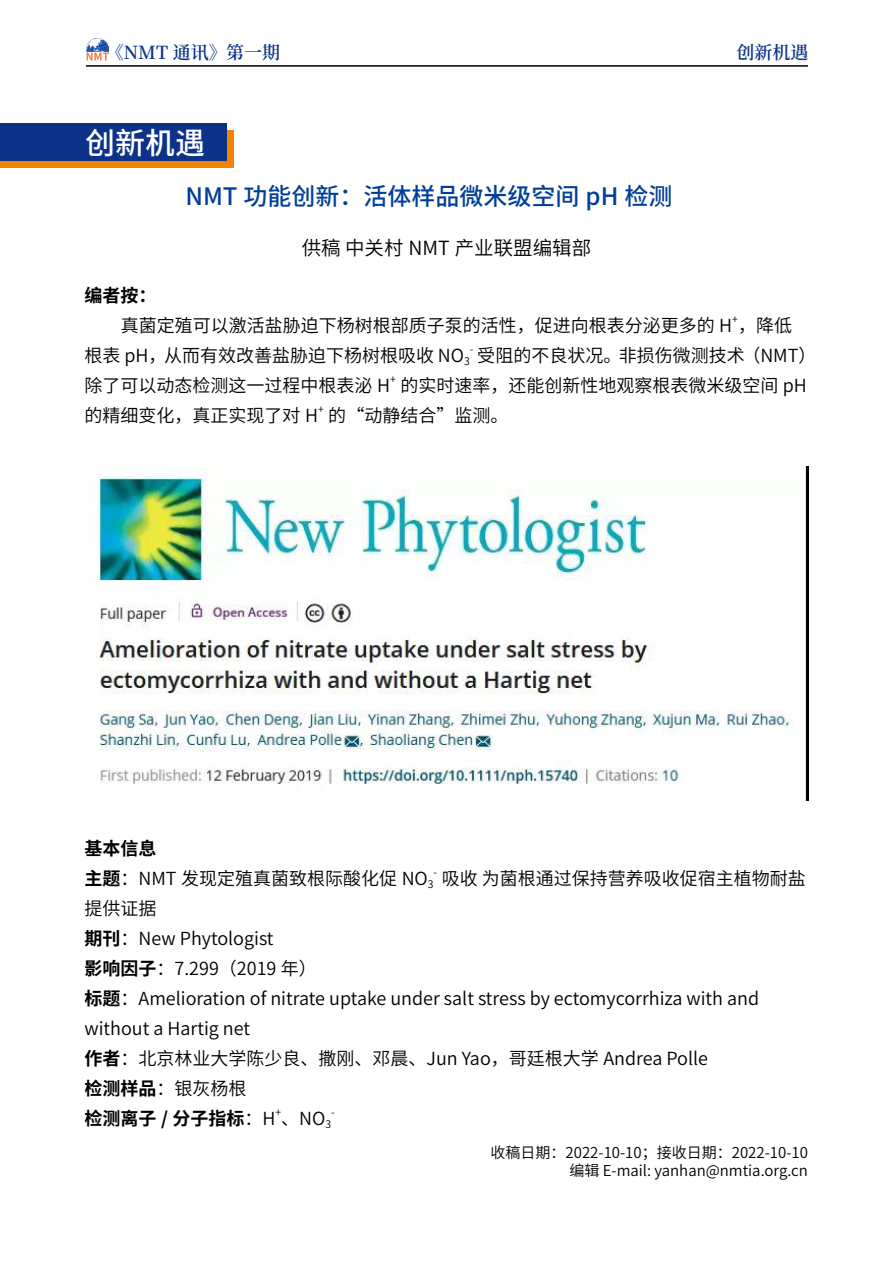
<style>
.page{position:relative;width:893px;height:1263px;background:#fff}
.page>*{position:absolute;margin:0;border:0;box-sizing:border-box;transform-origin:0 0}
.t1{font:500 30px "Source Han Sans CN";color:#fff}
.t2{font:500 24px "Source Han Sans CN";color:#003f98}
.t3{font:19.5px "Source Han Sans CN";color:#000}
.t4{font:18px/30px "Source Han Sans CN";color:#000}
.t5{font:600 18px "Source Han Serif CN";color:#0c3388}
.t6{font:15px/18px "Source Han Sans CN";color:#000;text-align:right}
.t7{font:10.5px "Source Han Sans CN";color:#000}
.s1{font-weight:700}
</style>
<div class="page">
<hr style="left:86px;top:65px;width:722px;height:2px;background:#000">
<img style="left:86px;top:39px;width:22px;height:22px">
<svg style="left:0;top:130px;width:233px;height:37px;background:#d07712"></svg>
<div style="left:0;top:123px;width:226px;height:37px;background:#0c3388"></div>
<img style="left:98px;top:466px;width:710px;height:335px">
<p class="t5" style="left:106px;top:42px;width:176px">《NMT 通讯》第一期</p>
<p class="t1" style="left:85px;top:126px;width:121px">创新机遇</p>
<p class="t2" style="left:185px;top:183px;width:489px">NMT 功能创新：活体样品微米级空间 pH 检测</p>
<p class="t3" style="left:302px;top:236px;width:291px">供稿 中关村 NMT 产业联盟编辑部</p>
<p class="t5" style="left:736px;top:42px;width:73px">创新机遇</p>
<p class="t4" style="left:121px;top:281px;width:673px;text-indent:-36px"><span class="s1">编者按：<br></span>真菌定殖可以激活盐胁迫下杨树根部质子泵的活性，促进向根表分泌更多的 H ，降低</p>
<p class="t7" style="left:732px;top:313px;width:7px">+</p>
<p class="t4" style="left:85px;top:341px;width:733px">根表 pH，从而有效改善盐胁迫下杨树根吸收 NO<sub>3</sub> 受阻的不良状况。非损伤微测技术（NMT）</p>
<p class="t7" style="left:470px;top:343px;width:5px">-</p>
<p class="t4" style="left:85px;top:371px;width:307px">除了可以动态检测这一过程中根表泌 H</p>
<p class="t7" style="left:390px;top:373px;width:7px">+</p>
<p class="t4" style="left:400px;top:371px;width:408px">的实时速率，还能创新性地观察根表微米级空间 pH</p>
<p class="t4" style="left:85px;top:401px;width:235px">的精细变化，真正实现了对 H</p>
<p class="t7" style="left:318px;top:403px;width:7px">+</p>
<p class="t4" style="left:328px;top:401px;width:182px">的“动静结合”监测。</p>
<p class="t4" style="left:85px;top:833px;width:723px"><span class="s1">基本信息<br>主题</span>：NMT 发现定殖真菌致根际酸化促 NO<sub>3</sub> 吸收 为菌根通过保持营养吸收促宿主植物耐盐</p>
<p class="t7" style="left:434px;top:866px;width:5px">-</p>
<p class="t4" style="left:85px;top:893px;width:676px">提供证据<br><span class="s1">期刊</span>：New Phytologist<br><span class="s1">影响因子</span>：7.299（2019 年）<br><span class="s1">标题</span>：Amelioration of nitrate uptake under salt stress by ectomycorrhiza with and without a Hartig net<br><span class="s1">作者</span>：北京林业大学陈少良、撒刚、邓晨、Jun Yao，哥廷根大学 Andrea Polle<br><span class="s1">检测样品</span>：银灰杨根<br><span class="s1">检测离子 / 分子指标</span>：H 、NO<sub>3</sub></p>
<p class="t7" style="left:276px;top:1106px;width:7px">+</p>
<p class="t7" style="left:331px;top:1106px;width:5px">-</p>
<p class="t6" style="left:491px;top:1144px;width:319px">收稿日期：2022-10-10；接收日期：2022-10-10编辑 E-mail: yanhan@nmtia.org.cn</p>
</div>
